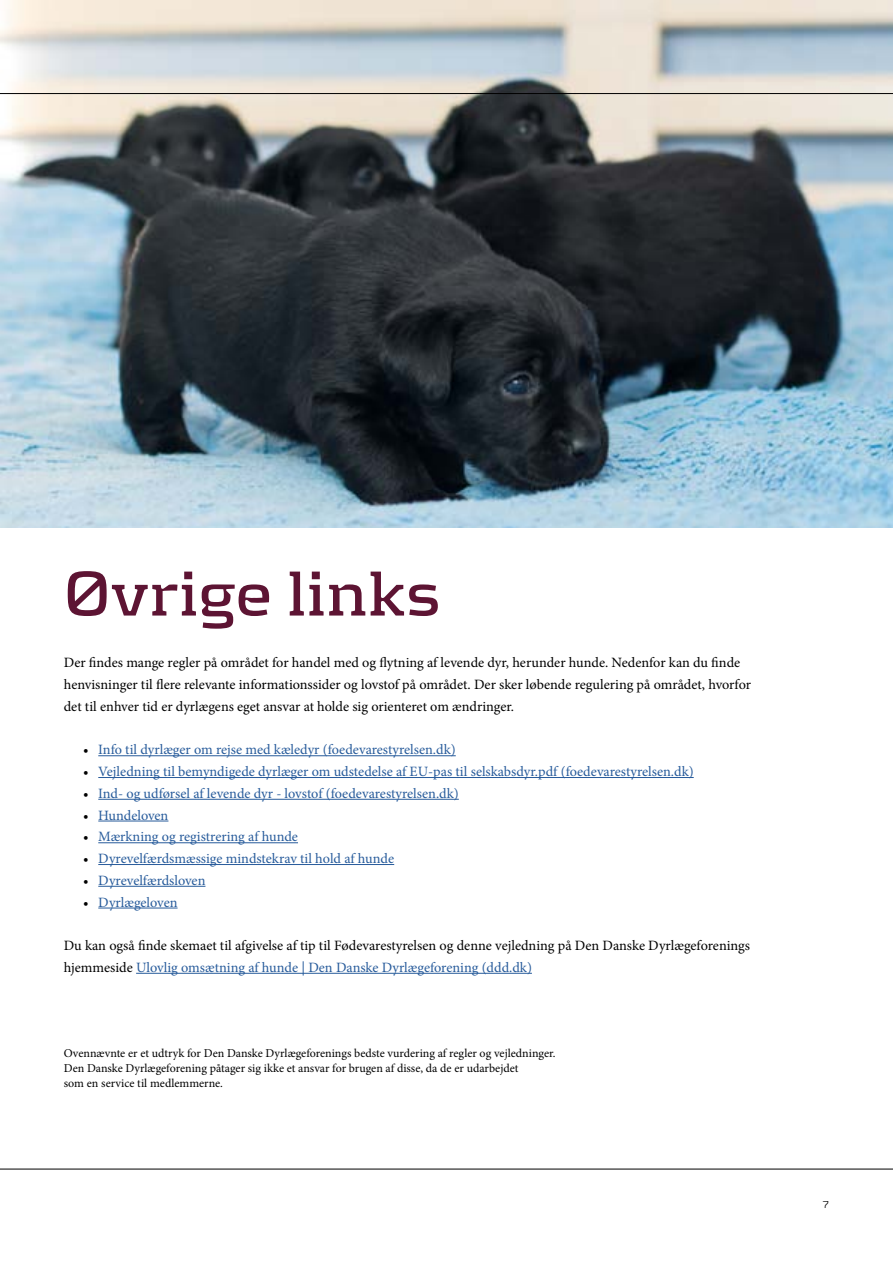
<style>
.page{position:relative;width:893px;height:1263px;background:#fff}
.page>*{position:absolute;margin:0;border:0;box-sizing:border-box;transform-origin:0 0}
.t1{font:700 66px "Kontrapunkt";color:#5d1433}
.t2{font:14.25px/21.8px "Minion Pro";color:#000}
.t3{font:14.25px "Minion Pro";color:#275b9b}
.t4{font:12px/15px "Minion Pro";color:#000}
.t5{font:300 10.5px "Kontrapunkt";color:#000}
.s1{color:#000}
.s2{color:#275b9b}
</style>
<div class="page">
<img style="left:0;top:0;width:893px;height:527px">
<hr style="left:0;top:1169px;width:893px;height:1px;background:#000">
<hr style="left:98px;top:755px;width:358px;height:1px;background:#275b9b">
<hr style="left:98px;top:777px;width:596px;height:1px;background:#275b9b">
<hr style="left:98px;top:799px;width:361px;height:1px;background:#275b9b">
<hr style="left:98px;top:821px;width:70px;height:1px;background:#275b9b">
<hr style="left:98px;top:842px;width:200px;height:1px;background:#275b9b">
<hr style="left:98px;top:864px;width:296px;height:1px;background:#275b9b">
<hr style="left:98px;top:886px;width:107px;height:1px;background:#275b9b">
<hr style="left:98px;top:908px;width:80px;height:1px;background:#275b9b">
<hr style="left:136px;top:973px;width:396px;height:1px;background:#275b9b">
<hr style="left:0;top:93px;width:893px;height:1px;background:#000">
<h1 class="t1" style="left:64px;top:555px;width:379px">Øvrige links</h1>
<p class="t2" style="left:64px;top:652px;width:689px">Der findes mange regler på området for handel med og flytning af levende dyr, herunder hunde. Nedenfor kan du finde henvisninger til flere relevante informationssider og lovstof på området. Der sker løbende regulering på området, hvorfor det til enhver tid er dyrlægens eget ansvar at holde sig orienteret om ændringer.</p>
<p class="t3" style="left:83px;top:740px;width:374px"><span class="s1">•</span> Info til dyrlæger om rejse med kæledyr (foedevarestyrelsen.dk)</p>
<p class="t3" style="left:83px;top:762px;width:612px"><span class="s1">•</span> Vejledning til bemyndigede dyrlæger om udstedelse af EU-pas til selskabsdyr.pdf (foedevarestyrelsen.dk)</p>
<p class="t3" style="left:83px;top:784px;width:377px"><span class="s1">•</span> Ind- og udførsel af levende dyr - lovstof (foedevarestyrelsen.dk)</p>
<p class="t3" style="left:83px;top:805px;width:87px"><span class="s1">•</span> Hundeloven</p>
<p class="t3" style="left:83px;top:827px;width:216px"><span class="s1">•</span> Mærkning og registrering af hunde</p>
<p class="t3" style="left:83px;top:849px;width:312px"><span class="s1">•</span> Dyrevelfærdsmæssige mindstekrav til hold af hunde</p>
<p class="t3" style="left:83px;top:871px;width:124px"><span class="s1">•</span> Dyrevelfærdsloven</p>
<p class="t3" style="left:83px;top:892px;width:96px"><span class="s1">•</span> Dyrlægeloven</p>
<p class="t2" style="left:64px;top:935px;width:688px">Du kan også finde skemaet til afgivelse af tip til Fødevarestyrelsen og denne vejledning på Den Danske Dyrlægeforenings hjemmeside <span class="s2">Ulovlig omsætning af hunde | Den Danske Dyrlægeforening (ddd.dk)</span></p>
<p class="t4" style="left:64px;top:1045px;width:493px">Ovennævnte er et udtryk for Den Danske Dyrlægeforenings bedste vurdering af regler og vejledninger.<br>Den Danske Dyrlægeforening påtager sig ikke et ansvar for brugen af disse, da de er udarbejdet<br>som en service til medlemmerne.</p>
<p class="t5" style="left:822px;top:1198px;width:8px">7</p>
</div>
